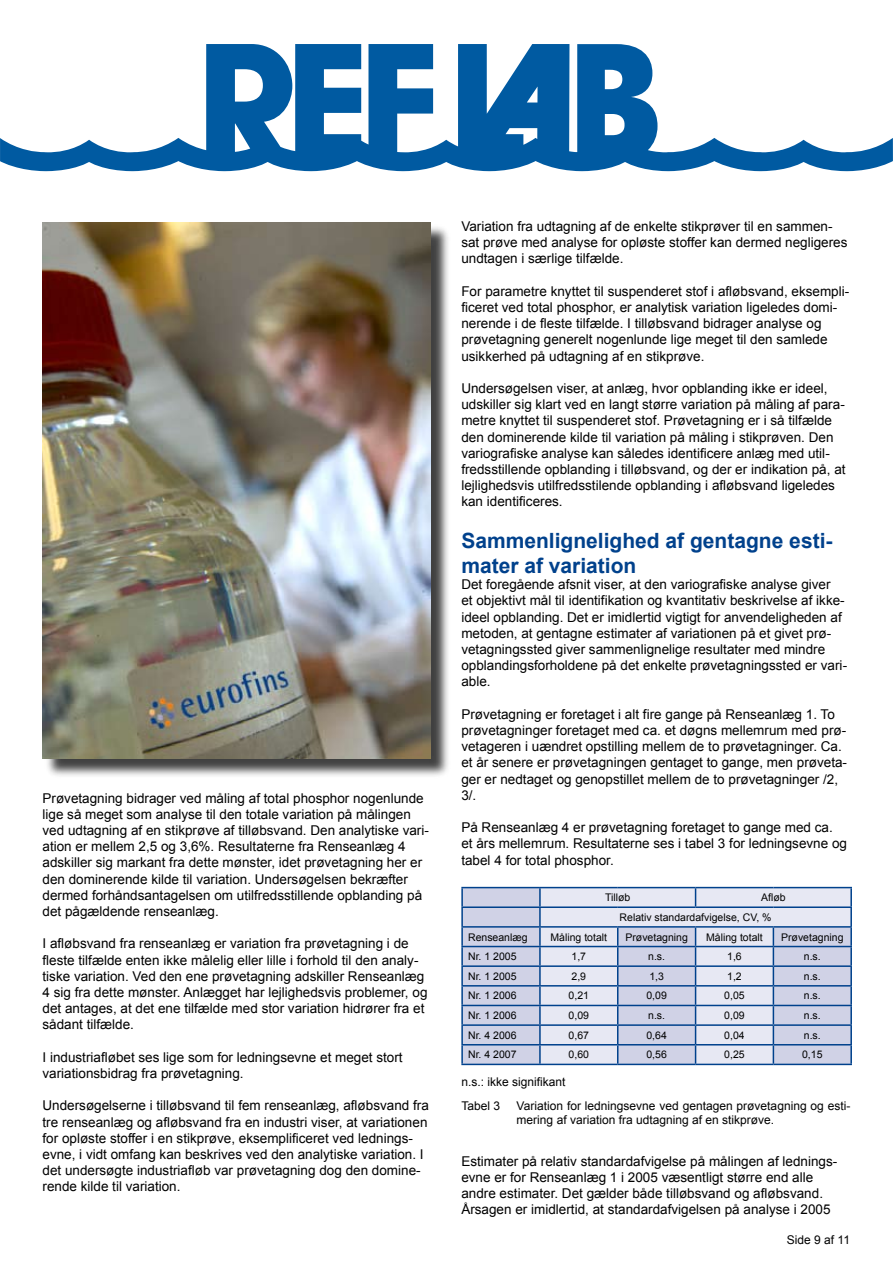
<style>
.page{position:relative;width:893px;height:1263px;background:#fff}
.page>*{position:absolute;margin:0;border:0;box-sizing:border-box;transform-origin:0 0}
.t1{font:700 21px/25.2px "Arial";color:#00418c}
.t2{font:13.5px/16.2px "Arial";color:#000}
.t3{font:12px/23.4px "Arial";color:#000}
.t4{font:10.5px/19.6px "Arial";color:#000}
</style>
<div class="page">
<div style="left:463px;top:888px;width:76px;height:176px;background:#d0d2e6"></div>
<svg style="left:541px;top:888px;width:309px;height:176px;background:#dadcec"></svg>
<hr style="left:461px;top:887px;width:79px;height:1px;background:#00418c">
<hr style="left:540px;top:887px;width:78px;height:1px;background:#00418c">
<hr style="left:618px;top:887px;width:78px;height:1px;background:#00418c">
<hr style="left:696px;top:887px;width:77px;height:1px;background:#00418c">
<svg style="left:695px;top:888px;width:1px;height:18px"></svg>
<hr style="left:773px;top:887px;width:79px;height:1px;background:#00418c">
<hr style="left:461px;top:906px;width:79px;height:2px;background:#00418c">
<hr style="left:540px;top:906px;width:78px;height:2px;background:#00418c">
<hr style="left:618px;top:906px;width:78px;height:2px;background:#00418c">
<hr style="left:696px;top:906px;width:77px;height:2px;background:#00418c">
<hr style="left:773px;top:906px;width:79px;height:2px;background:#00418c">
<hr style="left:461px;top:926px;width:79px;height:2px;background:#00418c">
<hr style="left:540px;top:926px;width:78px;height:2px;background:#00418c">
<hr style="left:618px;top:926px;width:78px;height:2px;background:#00418c">
<hr style="left:696px;top:926px;width:77px;height:2px;background:#00418c">
<hr style="left:773px;top:926px;width:79px;height:2px;background:#00418c">
<hr style="left:461px;top:946px;width:79px;height:1px;background:#00418c">
<hr style="left:540px;top:946px;width:78px;height:1px;background:#00418c">
<hr style="left:618px;top:946px;width:78px;height:1px;background:#00418c">
<hr style="left:696px;top:946px;width:77px;height:1px;background:#00418c">
<hr style="left:773px;top:946px;width:79px;height:1px;background:#00418c">
<hr style="left:461px;top:965px;width:79px;height:2px;background:#00418c">
<hr style="left:540px;top:965px;width:78px;height:2px;background:#00418c">
<hr style="left:618px;top:965px;width:78px;height:2px;background:#00418c">
<hr style="left:696px;top:965px;width:77px;height:2px;background:#00418c">
<hr style="left:773px;top:965px;width:79px;height:2px;background:#00418c">
<hr style="left:461px;top:985px;width:79px;height:1px;background:#00418c">
<hr style="left:540px;top:985px;width:78px;height:1px;background:#00418c">
<hr style="left:618px;top:985px;width:78px;height:1px;background:#00418c">
<hr style="left:696px;top:985px;width:77px;height:1px;background:#00418c">
<hr style="left:773px;top:985px;width:79px;height:1px;background:#00418c">
<hr style="left:461px;top:1005px;width:79px;height:1px;background:#00418c">
<hr style="left:540px;top:1005px;width:78px;height:1px;background:#00418c">
<hr style="left:618px;top:1005px;width:78px;height:1px;background:#00418c">
<hr style="left:696px;top:1005px;width:77px;height:1px;background:#00418c">
<hr style="left:773px;top:1005px;width:79px;height:1px;background:#00418c">
<hr style="left:461px;top:1024px;width:79px;height:2px;background:#00418c">
<hr style="left:540px;top:1024px;width:78px;height:2px;background:#00418c">
<hr style="left:618px;top:1024px;width:78px;height:2px;background:#00418c">
<hr style="left:696px;top:1024px;width:77px;height:2px;background:#00418c">
<hr style="left:773px;top:1024px;width:79px;height:2px;background:#00418c">
<hr style="left:461px;top:1044px;width:79px;height:1px;background:#00418c">
<svg style="left:461px;top:888px;width:2px;height:176px"></svg>
<hr style="left:540px;top:1044px;width:78px;height:1px;background:#00418c">
<svg style="left:539px;top:888px;width:2px;height:176px"></svg>
<hr style="left:618px;top:1044px;width:78px;height:1px;background:#00418c">
<svg style="left:617px;top:928px;width:1px;height:136px"></svg>
<hr style="left:696px;top:1044px;width:77px;height:1px;background:#00418c">
<svg style="left:695px;top:928px;width:1px;height:136px"></svg>
<hr style="left:773px;top:1044px;width:79px;height:1px;background:#00418c">
<svg style="left:773px;top:928px;width:1px;height:136px"></svg>
<svg style="left:850px;top:888px;width:2px;height:176px"></svg>
<hr style="left:461px;top:1064px;width:79px;height:1px;background:#00418c">
<hr style="left:540px;top:1064px;width:78px;height:1px;background:#00418c">
<hr style="left:618px;top:1064px;width:78px;height:1px;background:#00418c">
<hr style="left:696px;top:1064px;width:77px;height:1px;background:#00418c">
<hr style="left:773px;top:1064px;width:79px;height:1px;background:#00418c">
<svg style="left:0;top:44px;width:893px;height:127px"></svg>
<div style="left:44px;top:224px;width:406px;height:555px;background:#000;opacity:.75"></div>
<img style="left:43px;top:223px;width:388px;height:536px">
<p class="t2" style="left:43px;top:790px;width:388px">Prøvetagning bidrager ved måling af total phosphor nogenlunde lige så meget som analyse til den totale variation på målingen ved udtagning af en stikprøve af tilløbsvand. Den analytiske vari&shy;ation er mellem 2,5 og 3,6%. Resultaterne fra Renseanlæg 4 adskiller sig markant fra dette mønster, idet prøvetagning her er den dominerende kilde til variation. Undersøgelsen bekræfter dermed forhåndsantagelsen om utilfredsstillende opblanding på det pågældende renseanlæg.</p>
<p class="t2" style="left:43px;top:936px;width:386px">I afløbsvand fra renseanlæg er variation fra prøvetagning i de fleste tilfælde enten ikke målelig eller lille i forhold til den analy&shy;tiske variation. Ved den ene prøvetagning adskiller Renseanlæg 4 sig fra dette mønster. Anlægget har lejlighedsvis problemer, og det antages, at det ene tilfælde med stor variation hidrører fra et sådant tilfælde.</p>
<p class="t2" style="left:43px;top:1049px;width:362px">I industriafløbet ses lige som for ledningsevne et meget stort variationsbidrag fra prøvetagning.</p>
<p class="t2" style="left:43px;top:1098px;width:388px">Undersøgelserne i tilløbsvand til fem renseanlæg, afløbsvand fra tre renseanlæg og afløbsvand fra en industri viser, at variationen for opløste stoffer i en stikprøve, eksemplificeret ved lednings&shy;evne, i vidt omfang kan beskrives ved den analytiske variation. I det undersøgte industriafløb var prøvetagning dog den domine&shy;rende kilde til variation.</p>
<p class="t2" style="left:461px;top:218px;width:388px">Variation fra udtagning af de enkelte stikprøver til en sammen&shy;sat prøve med analyse for opløste stoffer kan dermed negligeres undtagen i særlige tilfælde.</p>
<p class="t2" style="left:461px;top:283px;width:389px">For parametre knyttet til suspenderet stof i afløbsvand, eksempli&shy;ficeret ved total phosphor, er analytisk variation ligeledes domi&shy;nerende i de fleste tilfælde. I tilløbsvand bidrager analyse og prøvetagning generelt nogenlunde lige meget til den samlede usikkerhed på udtagning af en stikprøve.</p>
<p class="t2" style="left:461px;top:380px;width:386px">Undersøgelsen viser, at anlæg, hvor opblanding ikke er ideel, udskiller sig klart ved en langt større variation på måling af para&shy;metre knyttet til suspenderet stof. Prøvetagning er i så tilfælde den dominerende kilde til variation på måling i stikprøven. Den variografiske analyse kan således identificere anlæg med util&shy;fredsstillende opblanding i tilløbsvand, og der er indikation på, at lejlighedsvis utilfredsstilende opblanding i afløbsvand ligeledes kan identificeres.</p>
<h1 class="t1" style="left:461px;top:528px;width:373px">Sammenlignelighed af gentagne esti&shy;mater af variation</h1>
<p class="t2" style="left:461px;top:576px;width:387px">Det foregående afsnit viser, at den variografiske analyse giver<br>et objektivt mål til identifikation og kvantitativ beskrivelse af ikke&shy;ideel opblanding. Det er imidlertid vigtigt for anvendeligheden af metoden, at gentagne estimater af variationen på et givet prø&shy;vetagningssted giver sammenlignelige resultater med mindre opblandingsforholdene på det enkelte prøvetagningssted er vari&shy;able.</p>
<p class="t2" style="left:461px;top:706px;width:387px">Prøvetagning er foretaget i alt fire gange på Renseanlæg 1 . To prøvetagninger foretaget med ca. et døgns mellemrum med prø&shy;vetageren i uændret opstilling mellem de to prøvetagninger. Ca. et år senere er prøvetagningen gentaget to gange, men prøveta&shy;ger er nedtaget og genopstillet mellem de to prøvetagninger /2, 3/.</p>
<p class="t2" style="left:461px;top:819px;width:387px">På Renseanlæg 4 er prøvetagning foretaget to gange med ca. et års mellemrum. Resultaterne ses i tabel 3 for ledningsevne og tabel 4 for total phosphor.</p>
<p class="t4" style="left:605px;top:888px;width:27px">Tilløb</p>
<p class="t4" style="left:620px;top:888px;width:168px;text-indent:142px">Afløb<br>Relativ standardafvigelse, CV, %</p>
<p class="t4" style="left:468px;top:927px;width:61px">Renseanlæg</p>
<p class="t4" style="left:550px;top:927px;width:58px">Måling totalt</p>
<p class="t4" style="left:625px;top:927px;width:64px">Prøvetagning</p>
<p class="t4" style="left:706px;top:927px;width:58px">Måling totalt</p>
<p class="t4" style="left:781px;top:927px;width:64px">Prøvetagning</p>
<p class="t4" style="left:468px;top:947px;width:50px">Nr. 1 2005</p>
<p class="t4" style="left:572px;top:947px;width:16px">1,7</p>
<p class="t4" style="left:648px;top:947px;width:18px">n.s.</p>
<p class="t4" style="left:727px;top:947px;width:16px">1,6</p>
<p class="t4" style="left:804px;top:947px;width:18px">n.s.</p>
<p class="t4" style="left:468px;top:966px;width:50px">Nr. 1 2005</p>
<p class="t4" style="left:572px;top:966px;width:16px">2,9</p>
<p class="t4" style="left:649px;top:966px;width:16px">1,3</p>
<p class="t4" style="left:727px;top:966px;width:16px">1,2</p>
<p class="t4" style="left:804px;top:966px;width:18px">n.s.</p>
<p class="t4" style="left:468px;top:986px;width:50px">Nr. 1 2006</p>
<p class="t4" style="left:569px;top:986px;width:19px">0,21</p>
<p class="t4" style="left:646px;top:986px;width:22px">0,09</p>
<p class="t4" style="left:724px;top:986px;width:22px">0,05</p>
<p class="t4" style="left:804px;top:986px;width:18px">n.s.</p>
<p class="t4" style="left:468px;top:1006px;width:50px">Nr. 1 2006</p>
<p class="t4" style="left:569px;top:1006px;width:22px">0,09</p>
<p class="t4" style="left:648px;top:1006px;width:18px">n.s.</p>
<p class="t4" style="left:724px;top:1006px;width:22px">0,09</p>
<p class="t4" style="left:804px;top:1006px;width:18px">n.s.</p>
<p class="t4" style="left:468px;top:1025px;width:50px">Nr. 4 2006</p>
<p class="t4" style="left:569px;top:1025px;width:22px">0,67</p>
<p class="t4" style="left:646px;top:1025px;width:22px">0,64</p>
<p class="t4" style="left:724px;top:1025px;width:22px">0,04</p>
<p class="t4" style="left:804px;top:1025px;width:18px">n.s.</p>
<p class="t4" style="left:468px;top:1045px;width:50px">Nr. 4 2007</p>
<p class="t4" style="left:569px;top:1045px;width:22px">0,60</p>
<p class="t4" style="left:646px;top:1045px;width:22px">0,56</p>
<p class="t4" style="left:724px;top:1045px;width:22px">0,25</p>
<p class="t4" style="left:802px;top:1045px;width:22px">0,15</p>
<p class="t3" style="left:461px;top:1070px;width:106px">n.s.: ikke signifikant<br>Tabel 3</p>
<p class="t3" style="left:517px;top:1098px;width:335px;line-height:14.4px">Variation for ledningsevne ved gentagen prøvetagning og esti&shy;mering af variation fra udtagning af en stikprøve.</p>
<p class="t2" style="left:461px;top:1153px;width:377px">Estimater på relativ standardafvigelse på målingen af lednings&shy;evne er for Renseanlæg 1 i 2005 væsentligt større end alle andre estimater. Det gælder både tilløbsvand og afløbsvand.<br>Årsagen er imidlertid, at standardafvigelsen på analyse i 2005</p>
<p class="t3" style="left:787px;top:1228px;width:57px">Side af 11</p>
</div>
